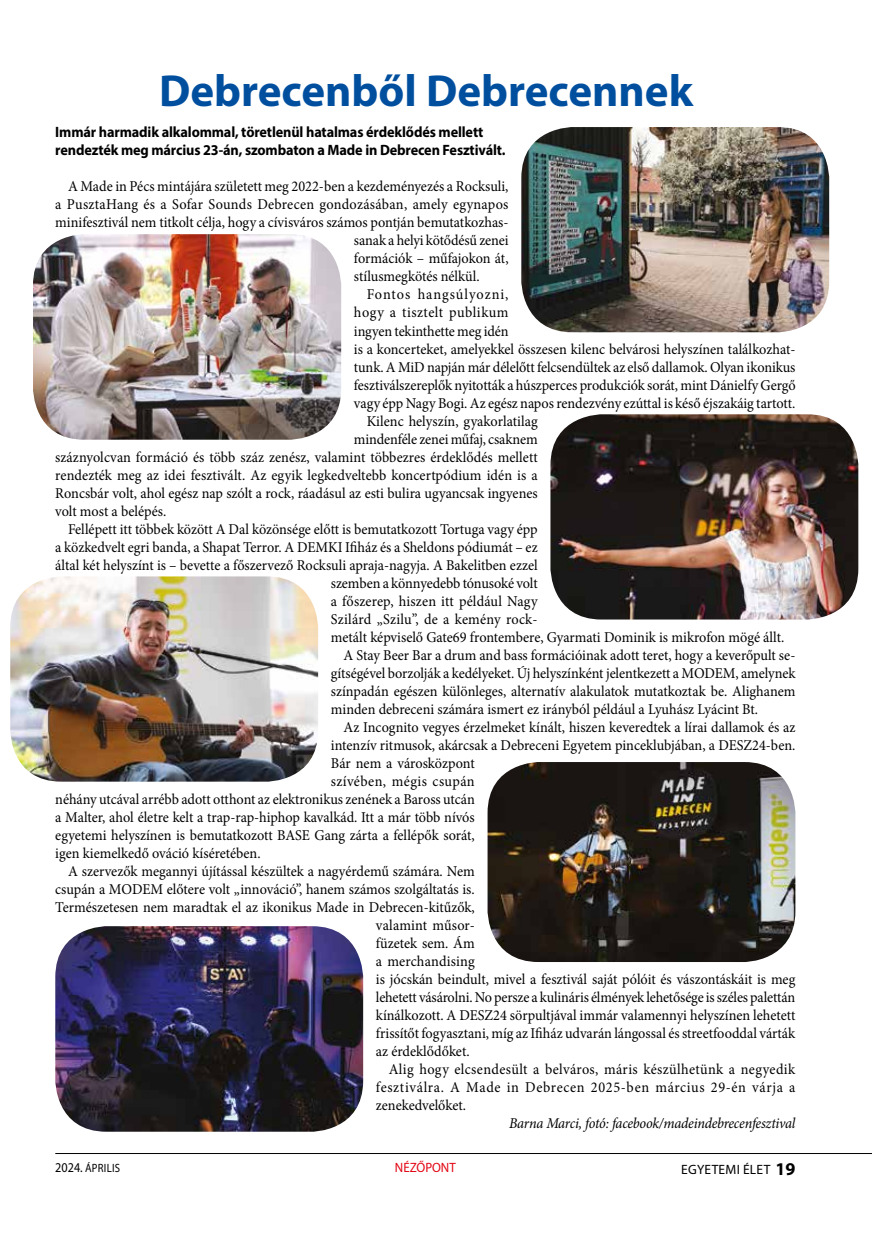
<style>
.page{position:relative;width:872px;height:1234px;background:#fff}
.page>*{position:absolute;margin:0;border:0;box-sizing:border-box;transform-origin:0 0}
.t1{font:700 45px "Myriad Pro";color:#004f9f}
.t2{font:15px "Minion Pro";color:#000;scale:.95 1}
.t3{font:700 15px/18px "Myriad Pro";letter-spacing:-.01em;color:#000;scale:.95 1}
.t4{font:15px "Minion Pro";letter-spacing:.025em;color:#000;scale:.95 1}
.t5{font:15px "Minion Pro";letter-spacing:.045em;color:#000;scale:.95 1}
.t6{font:italic 15px "Minion Pro";letter-spacing:-.02em;color:#000;scale:.95 1}
.t7{font:15px "Minion Pro";letter-spacing:.035em;color:#000;scale:.95 1}
.t8{font:15px "Minion Pro";letter-spacing:.03em;color:#000;scale:.95 1}
.t9{font:15px "Minion Pro";letter-spacing:.065em;color:#000;scale:.95 1}
.t10{font:13.5px "Myriad Pro";letter-spacing:.02em;color:#000}
.t11{font:13.5px "Myriad Pro";color:#e30613;scale:.95 1}
.t12{font:12px "Myriad Pro";letter-spacing:.02em;color:#000;scale:.9 1}
.s1{font-size:13.5px}
.s2{font-weight:700;font-size:18px}
</style>
<div class="page">
<hr style="left:55px;top:1152px;width:817px;height:1px;background:#000">
<img style="left:33px;top:234px;width:308px;height:205px">
<img style="left:550px;top:414px;width:308px;height:205px">
<img style="left:487px;top:762px;width:308px;height:199px">
<img style="left:10px;top:576px;width:308px;height:205px">
<img style="left:55px;top:926px;width:308px;height:205px">
<img style="left:521px;top:127px;width:308px;height:205px">
<h1 class="t1" style="left:159px;top:62px;width:535px">Debrecenből Debrecennek</h1>
<p class="t3" style="left:55px;top:123px;width:475px">Immár harmadik alkalommal, töretlenül hatalmas érdeklődés mellett rendezték meg március 23-án, szombaton a Made in Debrecen Fesztivált.</p>
<p class="t2" style="left:68px;top:176px;width:465px">A Made in Pécs mintájára született meg 2022-ben a kezdeményezés a Rocksuli,</p>
<p class="t2" style="left:55px;top:194px;width:478px">a PusztaHang és a Sofar Sounds Debrecen gondozásában, amely egynapos</p>
<p class="t2" style="left:55px;top:212px;width:478px">minifesztivál nem titkolt célja, hogy a cívisváros számos pontján bemutatkozhas-</p>
<p class="t2" style="left:354px;top:230px;width:164px">sanak a helyi kötődésű zenei</p>
<p class="t2" style="left:354px;top:248px;width:164px">formációk – műfajokon át,</p>
<p class="t2" style="left:354px;top:266px;width:134px">stílusmegkötés nélkül.</p>
<p class="t9" style="left:367px;top:284px;width:151px">Fontos hangsúlyozni,</p>
<p class="t7" style="left:354px;top:302px;width:164px">hogy a tisztelt publikum</p>
<p class="t2" style="left:354px;top:320px;width:164px">ingyen tekinthette meg idén</p>
<p class="t2" style="left:354px;top:338px;width:466px">is a koncerteket, amelyekkel összesen kilenc belvárosi helyszínen találkozhat-</p>
<p class="t2" style="left:354px;top:356px;width:466px">tunk. A MiD napján már délelőtt felcsendültek az első dallamok. Olyan ikonikus</p>
<p class="t2" style="left:354px;top:374px;width:466px">fesztiválszereplők nyitották a húszperces produkciók sorát, mint Dánielfy Gergő</p>
<p class="t2" style="left:354px;top:392px;width:466px">vagy épp Nagy Bogi. Az egész napos rendezvény ezúttal is késő éjszakáig tartott.</p>
<p class="t2" style="left:367px;top:410px;width:181px">Kilenc helyszín, gyakorlatilag</p>
<p class="t2" style="left:354px;top:428px;width:195px">mindenféle zenei műfaj, csaknem</p>
<p class="t2" style="left:55px;top:446px;width:509px">száznyolcvan formáció és több száz zenész, valamint többezres érdeklődés mellett</p>
<p class="t2" style="left:55px;top:464px;width:509px">rendezték meg az idei fesztivált. Az egyik legkedveltebb koncertpódium idén is a</p>
<p class="t2" style="left:55px;top:482px;width:509px">Roncsbár volt, ahol egész nap szólt a rock, ráadásul az esti bulira ugyancsak ingyenes</p>
<p class="t2" style="left:55px;top:500px;width:118px">volt most a belépés.</p>
<p class="t2" style="left:68px;top:518px;width:496px">Fellépett itt többek között A Dal közönsége előtt is bemutatkozott Tortuga vagy épp</p>
<p class="t2" style="left:55px;top:536px;width:509px">a közkedvelt egri banda, a Shapat Terror. A DEMKI Ifiház és a Sheldons pódiumát – ez</p>
<p class="t2" style="left:55px;top:554px;width:509px">által két helyszínt is – bevette a főszervező Rocksuli apraja-nagyja. A Bakelitben ezzel</p>
<p class="t2" style="left:331px;top:572px;width:219px">szemben a könnyedebb tónusoké volt</p>
<p class="t2" style="left:331px;top:590px;width:219px">a főszerep, hiszen itt például Nagy</p>
<p class="t2" style="left:331px;top:608px;width:219px">Szilárd „Szilu”, de a kemény rock-</p>
<p class="t2" style="left:331px;top:626px;width:479px">metált képviselő Gate69 frontembere, Gyarmati Dominik is mikrofon mögé állt.</p>
<p class="t2" style="left:344px;top:644px;width:477px">A Stay Beer Bar a drum and bass formációinak adott teret, hogy a keverőpult se-</p>
<p class="t2" style="left:331px;top:662px;width:490px">gítségével borzolják a kedélyeket. Új helyszínként jelentkezett a MODEM, amelynek</p>
<p class="t2" style="left:331px;top:680px;width:490px">színpadán egészen különleges, alternatív alakulatok mutatkoztak be. Alighanem</p>
<p class="t2" style="left:331px;top:698px;width:451px">minden debreceni számára ismert ez irányból például a Lyuhász Lyácint Bt.</p>
<p class="t2" style="left:344px;top:716px;width:477px">Az Incognito vegyes érzelmeket kínált, hiszen keveredtek a lírai dallamok és az</p>
<p class="t2" style="left:331px;top:734px;width:490px">intenzív ritmusok, akárcsak a Debreceni Egyetem pinceklubjában, a DESZ24-ben.</p>
<p class="t2" style="left:331px;top:752px;width:153px">Bár nem a városközpont</p>
<p class="t8" style="left:331px;top:770px;width:153px">szívében, mégis csupán</p>
<p class="t2" style="left:55px;top:788px;width:443px">néhány utcával arrébb adott otthont az elektronikus zenének a Baross utcán</p>
<p class="t2" style="left:55px;top:806px;width:443px">a Malter, ahol életre kelt a trap-rap-hiphop kavalkád. Itt a már több nívós</p>
<p class="t2" style="left:55px;top:824px;width:443px">egyetemi helyszínen is bemutatkozott BASE Gang zárta a fellépők sorát,</p>
<p class="t2" style="left:55px;top:842px;width:218px">igen kiemelkedő ováció kíséretében.</p>
<p class="t2" style="left:68px;top:860px;width:429px">A szervezők megannyi újítással készültek a nagyérdemű számára. Nem</p>
<p class="t2" style="left:55px;top:878px;width:443px">csupán a MODEM előtere volt „innováció”, hanem számos szolgáltatás is.</p>
<p class="t2" style="left:55px;top:896px;width:443px">Természetesen nem maradtak el az ikonikus Made in Debrecen-kitűzők,</p>
<p class="t2" style="left:376px;top:914px;width:106px">valamint műsor-</p>
<p class="t2" style="left:376px;top:932px;width:106px">füzetek sem. Ám</p>
<p class="t2" style="left:376px;top:950px;width:106px">a merchandising</p>
<p class="t2" style="left:376px;top:968px;width:443px">is jócskán beindult, mivel a fesztivál saját pólóit és vászontáskáit is meg</p>
<p class="t2" style="left:376px;top:986px;width:443px">lehetett vásárolni. No persze a kulináris élmények lehetősége is széles palettán</p>
<p class="t2" style="left:376px;top:1004px;width:443px">kínálkozott. A DESZ24 sörpultjával immár valamennyi helyszínen lehetett</p>
<p class="t2" style="left:376px;top:1022px;width:443px">frissítőt fogyasztani, míg az Ifiház udvarán lángossal és streetfooddal várták</p>
<p class="t2" style="left:376px;top:1040px;width:100px">az érdeklődőket.</p>
<p class="t4" style="left:389px;top:1058px;width:429px">Alig hogy elcsendesült a belváros, máris készülhetünk a negyedik</p>
<p class="t5" style="left:376px;top:1076px;width:443px">fesztiválra. A Made in Debrecen 2025-ben március 29-én várja a</p>
<p class="t2" style="left:376px;top:1094px;width:96px">zenekedvelőket.</p>
<p class="t6" style="left:509px;top:1112px;width:303px">Barna Marci, fotó: facebook/madeindebrecenfesztival</p>
<p class="t12" style="left:55px;top:1159px;width:74px"><span class="s1">2024.</span> ÁPRILIS</p>
<p class="t11" style="left:395px;top:1158px;width:66px">NÉZŐPONT</p>
<p class="t10" style="left:681px;top:1160px;width:116px">EGYETEMI ÉLET <span class="s2">19</span></p>
</div>
